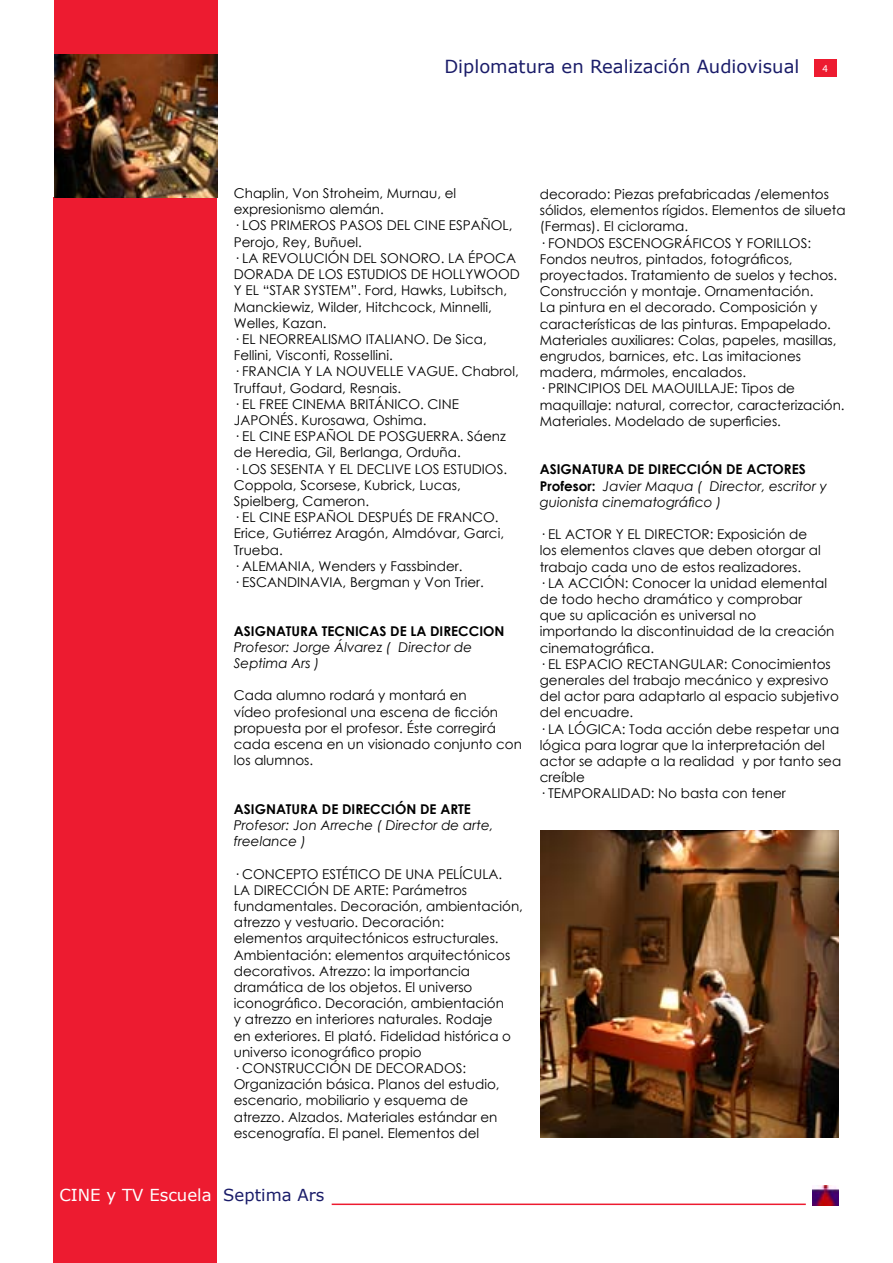
<style>
.page{position:relative;width:893px;height:1263px;background:#fff}
.page>*{position:absolute;margin:0;border:0;box-sizing:border-box;transform-origin:0 0}
.t1{font:18px "Verdana";color:#1a1c69}
.t2{font:16.5px "Verdana";color:#fff}
.t3{font:13.5px/16.2px "Century Gothic";color:#000}
.t4{font:italic 13.5px/16.2px "Century Gothic";color:#000}
.t5{font:700 13.5px "Century Gothic";color:#000}
.t6{font:10.5px "Myriad Pro";color:#fff}
.s1{font-weight:700;font-style:normal}
.s2{color:#1a1c69}
</style>
<div class="page">
<div style="left:54px;top:198px;width:163px;height:1065px;background:#ed1b30"></div>
<div style="left:814px;top:59px;width:23px;height:18px;background:#ed1b30"></div>
<div style="left:54px;top:0;width:163px;height:54px;background:#ed1b30"></div>
<hr style="left:332px;top:1203px;width:474px;height:2px;background:#ed1b30">
<img style="left:812px;top:1185px;width:27px;height:21px">
<img style="left:54px;top:54px;width:163px;height:143px">
<img style="left:541px;top:831px;width:298px;height:306px">
<h1 class="t1" style="left:444px;top:54px;width:357px">Diplomatura en Realización Audiovisual</h1>
<p class="t6" style="left:823px;top:62px;width:7px">4</p>
<p class="t3" style="left:234px;top:185px;width:287px">Chaplin, Von Stroheim, Murnau, el expresionismo alemán.<br>· LOS PRIMEROS PASOS DEL CINE ESPAÑOL,<br>Perojo, Rey, Buñuel.<br>· LA REVOLUCIÓN DEL SONORO. LA ÉPOCA<br>DORADA DE LOS ESTUDIOS DE HOLLYWOOD<br>Y EL “STAR SYSTEM”. Ford, Hawks, Lubitsch,<br>Manckiewiz, Wilder, Hitchcock, Minnelli,<br>Welles, Kazan.<br>· EL NEORREALISMO ITALIANO. De Sica,<br>Fellini, Visconti, Rossellini.<br>· FRANCIA Y LA NOUVELLE VAGUE. Chabrol,<br>Truffaut, Godard, Resnais.<br>· EL FREE CINEMA BRITÁNICO. CINE<br>JAPONÉS. Kurosawa, Oshima.<br>· EL CINE ESPAÑOL DE POSGUERRA. Sáenz de Heredia, Gil, Berlanga, Orduña.<br>· LOS SESENTA Y EL DECLIVE LOS ESTUDIOS.<br>Coppola, Scorsese, Kubrick, Lucas,<br>Spielberg, Cameron.<br>· EL CINE ESPAÑOL DESPUÉS DE FRANCO.<br>Erice, Gutiérrez Aragón, Almdóvar, Garci,<br>Trueba.<br>· ALEMANIA, Wenders y Fassbinder.<br>· ESCANDINAVIA, Bergman y Von Trier.</p>
<p class="t5" style="left:234px;top:620px;width:272px">ASIGNATURA TECNICAS DE LA DIRECCION</p>
<p class="t4" style="left:234px;top:638px;width:240px">Profesor: Jorge Álvarez ( Director de<br>Septima Ars )</p>
<p class="t3" style="left:234px;top:687px;width:290px">Cada alumno rodará y montará en<br>vídeo profesional una escena de ficción propuesta por el profesor. Éste corregirá cada escena en un visionado conjunto con los alumnos.</p>
<p class="t5" style="left:234px;top:799px;width:239px">ASIGNATURA DE DIRECCIÓN DE ARTE</p>
<p class="t4" style="left:234px;top:817px;width:261px">Profesor: Jon Arreche ( Director de arte, freelance )</p>
<p class="t3" style="left:234px;top:865px;width:291px">· CONCEPTO ESTÉTICO DE UNA PELÍCULA.<br>LA DIRECCIÓN DE ARTE: Parámetros fundamentales. Decoración, ambientación, atrezzo y vestuario. Decoración:<br>elementos arquitectónicos estructurales.<br>Ambientación: elementos arquitectónicos decorativos. Atrezzo: la importancia dramática de los objetos. El universo iconográfico. Decoración, ambientación<br>y atrezzo en interiores naturales. Rodaje<br>en exteriores. El plató. Fidelidad histórica o universo iconográfico propio<br>· CONSTRUCCIÓN DE DECORADOS:<br>Organización básica. Planos del estudio, escenario, mobiliario y esquema de<br>atrezzo. Alzados. Materiales estándar en escenografía. El panel. Elementos del</p>
<p class="t3" style="left:540px;top:186px;width:307px">decorado: Piezas prefabricadas /elementos sólidos, elementos rígidos. Elementos de silueta (Fermas). El ciclorama.<br>· FONDOS ESCENOGRÁFICOS Y FORILLOS:<br>Fondos neutros, pintados, fotográficos, proyectados. Tratamiento de suelos y techos.<br>Construcción y montaje. Ornamentación.<br>La pintura en el decorado. Composición y características de las pinturas. Empapelado.<br>Materiales auxiliares: Colas, papeles, masillas, engrudos, barnices, etc. Las imitaciones madera, mármoles, encalados.<br>· PRINCIPIOS DEL MAOUILLAJE: Tipos de maquillaje: natural, corrector, caracterización.<br>Materiales. Modelado de superficies.</p>
<p class="t4" style="left:540px;top:461px;width:289px"><span class="s1">ASIGNATURA DE DIRECCIÓN DE ACTORES<br>Profesor:</span> Javier Maqua ( Director, escritor y guionista cinematográfico )</p>
<p class="t3" style="left:540px;top:526px;width:303px">· EL ACTOR Y EL DIRECTOR: Exposición de<br>los elementos claves que deben otorgar al trabajo cada uno de estos realizadores.<br>· LA ACCIÓN: Conocer la unidad elemental de todo hecho dramático y comprobar<br>que su aplicación es universal no<br>importando la discontinuidad de la creación cinematográfica.<br>· EL ESPACIO RECTANGULAR: Conocimientos generales del trabajo mecánico y expresivo del actor para adaptarlo al espacio subjetivo del encuadre.<br>· LA LÓGICA: Toda acción debe respetar una lógica para lograr que la interpretación del actor se adapte a la realidad y por tanto sea creíble<br>· TEMPORALIDAD: No basta con tener</p>
<p class="t2" style="left:59px;top:1184px;width:266px">CINE y TV Escuela <span class="s2">Septima Ars</span></p>
</div>
